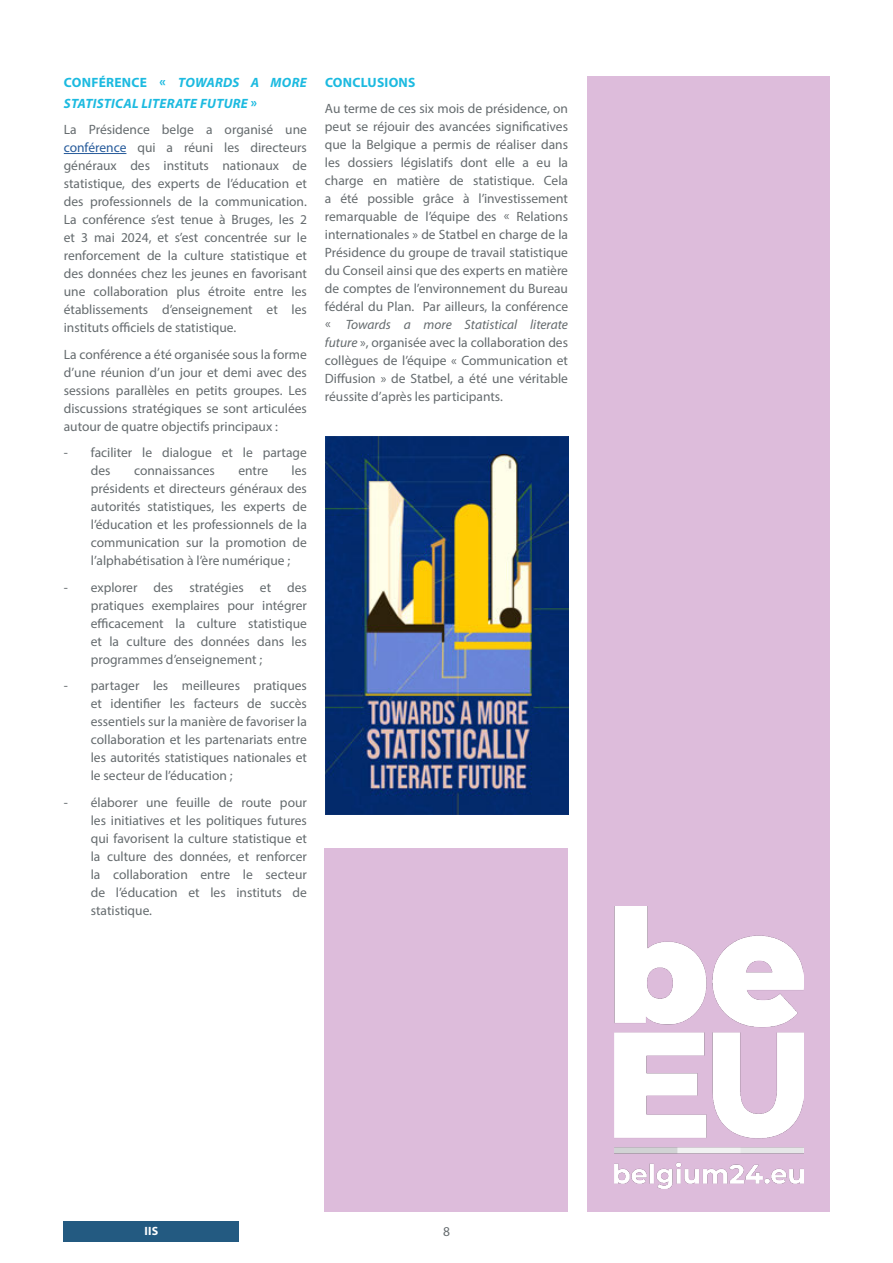
<style>
.page{position:relative;width:893px;height:1263px;background:#fff}
.page>*{position:absolute;margin:0;border:0;box-sizing:border-box;transform-origin:0 0}
.t1{font:13.5px/18px "Myriad Pro";color:#656b6e;text-align:justify}
.Titel_02{font:italic 700 13.5px/21px "Myriad Pro";letter-spacing:.02em;color:#1cbae0}
.Titel_02-2{font:700 13.5px "Myriad Pro";letter-spacing:.02em;color:#1cbae0}
.t2{font:700 12px "Myriad Pro";color:#fff}
.s1{font-style:normal}
.s2{color:#275b9b}
.s3{font-style:italic}
</style>
<div class="page">
<div style="left:64px;top:1221px;width:175px;height:21px;background:#235a81"></div>
<hr style="left:64px;top:153px;width:62px;height:1px;background:#275b9b">
<div style="left:587px;top:77px;width:242px;height:1135px;background:#ddbcdb"></div>
<img style="left:615px;top:906px;width:188px;height:283px">
<div style="left:324px;top:848px;width:243px;height:364px;background:#ddbcdb"></div>
<img style="left:325px;top:436px;width:244px;height:379px">
<p class="Titel_02" style="left:64px;top:71px;width:244px"><span class="s1">CONFÉRENCE «</span> TOWARDS A MORE<br>STATISTICAL LITERATE FUTURE <span class="s1">»</span></p>
<p class="t1" style="left:64px;top:120px;width:245px">La Présidence belge a organisé une <span class="s2">conférence</span> qui a réuni les directeurs généraux des instituts nationaux de statistique, des experts de l’éducation et des professionnels de la communication.<br>La conférence s’est tenue à Bruges, les 2 et 3 mai 2024, et s’est concentrée sur le renforcement de la culture statistique et des données chez les jeunes en favorisant une collaboration plus étroite entre les établissements d’enseignement et les instituts officiels de statistique.</p>
<p class="t1" style="left:64px;top:345px;width:245px">La conférence a été organisée sous la forme d’une réunion d’un jour et demi avec des sessions parallèles en petits groupes. Les discussions stratégiques se sont articulées autour de quatre objectifs principaux :</p>
<p class="t1" style="left:91px;top:443px;width:218px;text-indent:-27px">- faciliter le dialogue et le partage des</p>
<p class="t1" style="left:91px;top:461px;width:218px;text-indent:201px">les présidents et directeurs généraux des autorités statistiques, les experts de l’éducation et les professionnels de la communication sur la promotion de l’alphabétisation à l’ère numérique ;</p>
<p class="t1" style="left:91px;top:578px;width:218px;text-indent:-27px">- explorer des stratégies et des pratiques exemplaires pour intégrer efficacement la culture statistique et la culture des données dans les programmes d’enseignement ;</p>
<p class="t1" style="left:91px;top:676px;width:218px;text-indent:-27px">- partager les meilleures pratiques et identifier les facteurs de succès essentiels sur la manière de favoriser la collaboration et les partenariats entre les autorités statistiques nationales et le secteur de l’éducation ;</p>
<p class="t1" style="left:91px;top:793px;width:218px;text-indent:-27px">- élaborer une feuille de route pour les initiatives et les politiques futures qui favorisent la culture statistique et la culture des données, et renforcer la collaboration entre le secteur de l’éducation et les instituts de statistique.</p>
<p class="t1" style="left:134px;top:461px;width:82px">connaissances</p>
<p class="t1" style="left:238px;top:461px;width:31px">entre</p>
<p class="Titel_02-2" style="left:325px;top:73px;width:92px">CONCLUSIONS</p>
<p class="t1" style="left:325px;top:99px;width:245px">Au terme de ces six mois de présidence, on peut se réjouir des avancées significatives que la Belgique a permis de réaliser dans les dossiers législatifs dont elle a eu la charge en matière de statistique. Cela a été possible grâce à l’investissement remarquable de l’équipe des « Relations internationales » de Statbel en charge de la Présidence du groupe de travail statistique du Conseil ainsi que des experts en matière de comptes de l’environnement du Bureau fédéral du Plan. Par ailleurs, la conférence « <span class="s3">Towards a more Statistical literate future</span> », organisée avec la collaboration des collègues de l’équipe « Communication et Diffusion » de Statbel, a été une véritable réussite d’après les participants.</p>
<p class="t2" style="left:145px;top:1223px;width:15px">IIS</p>
<p class="t1" style="left:443px;top:1222px;width:8px">8</p>
</div>
